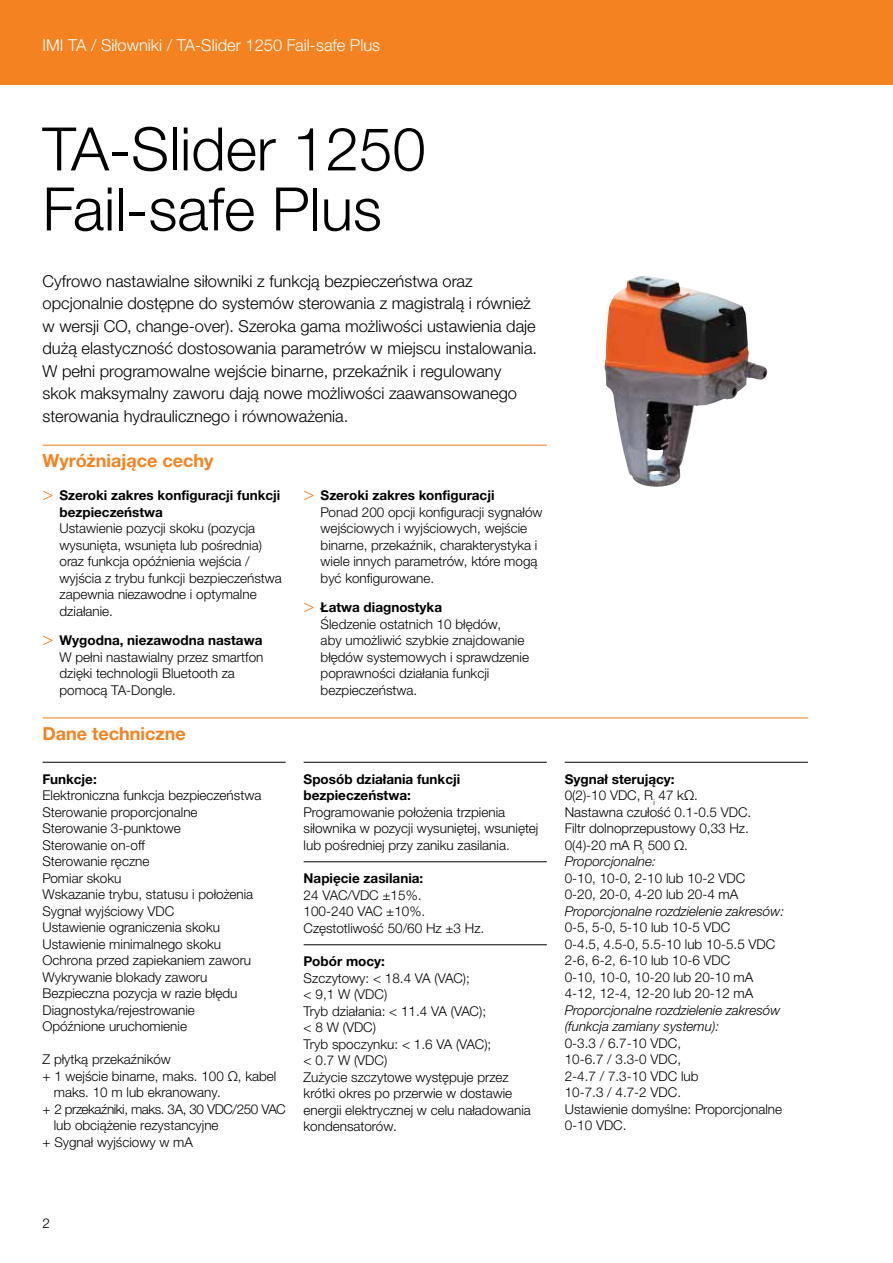
<style>
.page{position:relative;width:893px;height:1263px;background:#fff}
.page>*{position:absolute;margin:0;border:0;box-sizing:border-box;transform-origin:0 0}
.t1{font:300 60px/60px "Helvetica Neue LTW1 G";color:#000}
.t2{font:700 18px "Helvetica Neue LTW1 G";color:#f58220}
.t3{font:300 16.5px/22.5px "Helvetica Neue LTW1 G";color:#000}
.t4{font:300 16.5px "Helvetica Neue LTW1 G";color:#fff}
.t5{font:300 13.5px/16.5px "Helvetica Neue LTW1 G";color:#000}
.t6{font:700 13.5px/16.5px "Helvetica Neue LTW1 G";color:#000}
.t7{font:italic 300 13.5px/16.5px "Helvetica Neue LTW1 G";color:#000}
.t8{font:300 13.5px "Helvetica Neue LTW1 G";letter-spacing:-.03em;color:#000}
.s1{font-family:"Helvetica Neue LT Std";font-weight:300;font-size:18px;color:#f58220}
.s2{font-family:"Helvetica Neue LT Std";font-size:18px;color:#f58220}
.s3{font-weight:700}
.s4{font-style:italic}
</style>
<div class="page">
<div style="left:0;top:0;width:893px;height:85px;background:#f58220"></div>
<hr style="left:43px;top:445px;width:504px;height:1px;background:#f58220">
<hr style="left:43px;top:717px;width:765px;height:1px;background:#f58220">
<hr style="left:43px;top:762px;width:243px;height:1px;background:#000">
<hr style="left:304px;top:762px;width:243px;height:1px;background:#000">
<hr style="left:304px;top:861px;width:243px;height:1px;background:#000">
<hr style="left:304px;top:944px;width:243px;height:1px;background:#000">
<hr style="left:565px;top:762px;width:243px;height:1px;background:#000">
<img style="left:604px;top:276px;width:164px;height:211px">
<p class="t4" style="left:43px;top:35px;width:339px">IMI TA / Siłowniki / TA-Slider 1250 Fail-safe Plus</p>
<h1 class="t1" style="left:43px;top:119px;width:385px">TA-Slider 1250<br>Fail-safe Plus</h1>
<p class="t3" style="left:43px;top:270px;width:496px">Cyfrowo nastawialne siłowniki z funkcją bezpieczeństwa oraz opcjonalnie dostępne do systemów sterowania z magistralą i również w wersji CO, change-over). Szeroka gama możliwości ustawienia daje dużą elastyczność dostosowania parametrów w miejscu instalowania.<br>W pełni programowalne wejście binarne, przekaźnik i regulowany skok maksymalny zaworu dają nowe możliwości zaawansowanego sterowania hydraulicznego i równoważenia.</p>
<h2 class="t2" style="left:43px;top:449px;width:172px">Wyróżniające cechy</h2>
<p class="t6" style="left:60px;top:487px;width:222px;text-indent:-17px"><span class="s1">&gt;</span> Szeroki zakres konfiguracji funkcji bezpieczeństwa</p>
<p class="t5" style="left:60px;top:520px;width:224px">Ustawienie pozycji skoku (pozycja wysunięta, wsunięta lub pośrednia) oraz funkcja opóźnienia wejścia / wyjścia z trybu funkcji bezpieczeństwa zapewnia niezawodne i optymalne działanie.</p>
<p class="t5" style="left:60px;top:632px;width:205px;text-indent:-17px"><span class="s2">&gt;</span> <span class="s3">Wygodna, niezawodna nastawa<br></span>W pełni nastawialny przez smartfon dzięki technologii Bluetooth za pomocą TA-Dongle.</p>
<p class="t5" style="left:321px;top:487px;width:223px;text-indent:-17px"><span class="s2">&gt;</span> <span class="s3">Szeroki zakres konfiguracji<br></span>Ponad 200 opcji konfiguracji sygnałów wejściowych i wyjściowych, wejście binarne, przekaźnik, charakterystyka i wiele innych parametrów, które mogą być konfigurowane.</p>
<p class="t5" style="left:321px;top:599px;width:210px;text-indent:-17px"><span class="s2">&gt;</span> <span class="s3">Łatwa diagnostyka<br></span>Śledzenie ostatnich 10 błędów,<br>aby umożliwić szybkie znajdowanie błędów systemowych i sprawdzenie poprawności działania funkcji bezpieczeństwa.</p>
<h2 class="t2" style="left:43px;top:722px;width:145px">Dane techniczne</h2>
<p class="t6" style="left:43px;top:771px;width:56px">Funkcje:</p>
<p class="t5" style="left:43px;top:787px;width:220px">Elektroniczna funkcja bezpieczeństwa<br>Sterowanie proporcjonalne<br>Sterowanie 3-punktowe<br>Sterowanie on-off<br>Sterowanie ręczne<br>Pomiar skoku<br>Wskazanie trybu, statusu i położenia<br>Sygnał wyjściowy VDC<br>Ustawienie ograniczenia skoku<br>Ustawienie minimalnego skoku<br>Ochrona przed zapiekaniem zaworu<br>Wykrywanie blokady zaworu<br>Bezpieczna pozycja w razie błędu<br>Diagnostyka/rejestrowanie<br>Opóźnione uruchomienie</p>
<p class="t5" style="left:43px;top:1051px;width:130px">Z płytką przekaźników</p>
<p class="t5" style="left:43px;top:1068px;width:235px">+ 1 wejście binarne, maks. 100 Ω, kabel</p>
<p class="t5" style="left:54px;top:1084px;width:169px">maks. 10 m lub ekranowany.</p>
<p class="t8" style="left:43px;top:1101px;width:245px">+ 2 przekaźniki, maks. 3A, 30 VDC/250 VAC</p>
<p class="t5" style="left:54px;top:1117px;width:166px">lub obciążenie rezystancyjne</p>
<p class="t5" style="left:43px;top:1134px;width:152px">+ Sygnał wyjściowy w mA</p>
<p class="t6" style="left:304px;top:771px;width:158px">Sposób działania funkcji bezpieczeństwa:</p>
<p class="t5" style="left:304px;top:804px;width:236px">Programowanie położenia trzpienia siłownika w pozycji wysuniętej, wsuniętej lub pośredniej przy zaniku zasilania.</p>
<p class="t6" style="left:304px;top:870px;width:121px">Napięcie zasilania:</p>
<p class="t5" style="left:304px;top:887px;width:182px">24 VAC/VDC ±15%.<br>100-240 VAC ±10%.<br>Częstotliwość 50/60 Hz ±3 Hz.</p>
<p class="t6" style="left:304px;top:953px;width:83px">Pobór mocy:</p>
<p class="t5" style="left:304px;top:970px;width:229px">Szczytowy: &lt; 18.4 VA (VAC);<br>&lt; 9,1 W (VDC)<br>Tryb działania: &lt; 11.4 VA (VAC);<br>&lt; 8 W (VDC)<br>Tryb spoczynku: &lt; 1.6 VA (VAC);<br>&lt; 0.7 W (VDC)<br>Zużycie szczytowe występuje przez krótki okres po przerwie w dostawie energii elektrycznej w celu naładowania kondensatorów.</p>
<p class="t5" style="left:565px;top:771px;width:188px"><span class="s3">Sygnał sterujący:<br></span>0(2)-10 VDC, R<sub>i</sub> 47 kΩ.<br>Nastawna czułość 0.1-0.5 VDC.<br>Filtr dolnoprzepustowy 0,33 Hz.<br>0(4)-20 mA R<sub>i</sub> 500 Ω.<br><span class="s4">Proporcjonalne:</span></p>
<p class="t5" style="left:565px;top:870px;width:182px">0-10, 10-0, 2-10 lub 10-2 VDC<br>0-20, 20-0, 4-20 lub 20-4 mA</p>
<p class="t7" style="left:565px;top:903px;width:221px">Proporcjonalne rozdzielenie zakresów:</p>
<p class="t5" style="left:565px;top:919px;width:212px">0-5, 5-0, 5-10 lub 10-5 VDC<br>0-4.5, 4.5-0, 5.5-10 lub 10-5.5 VDC<br>2-6, 6-2, 6-10 lub 10-6 VDC<br>0-10, 10-0, 10-20 lub 20-10 mA<br>4-12, 12-4, 12-20 lub 20-12 mA</p>
<p class="t7" style="left:565px;top:1002px;width:217px">Proporcjonalne rozdzielenie zakresów (funkcja zamiany systemu):</p>
<p class="t5" style="left:565px;top:1035px;width:219px">0-3.3 / 6.7-10 VDC,<br>10-6.7 / 3.3-0 VDC,<br>2-4.7 / 7.3-10 VDC lub<br>10-7.3 / 4.7-2 VDC.<br>Ustawienie domyślne: Proporcjonalne<br>0-10 VDC.</p>
<p class="t5" style="left:43px;top:1215px;width:9px">2</p>
</div>
